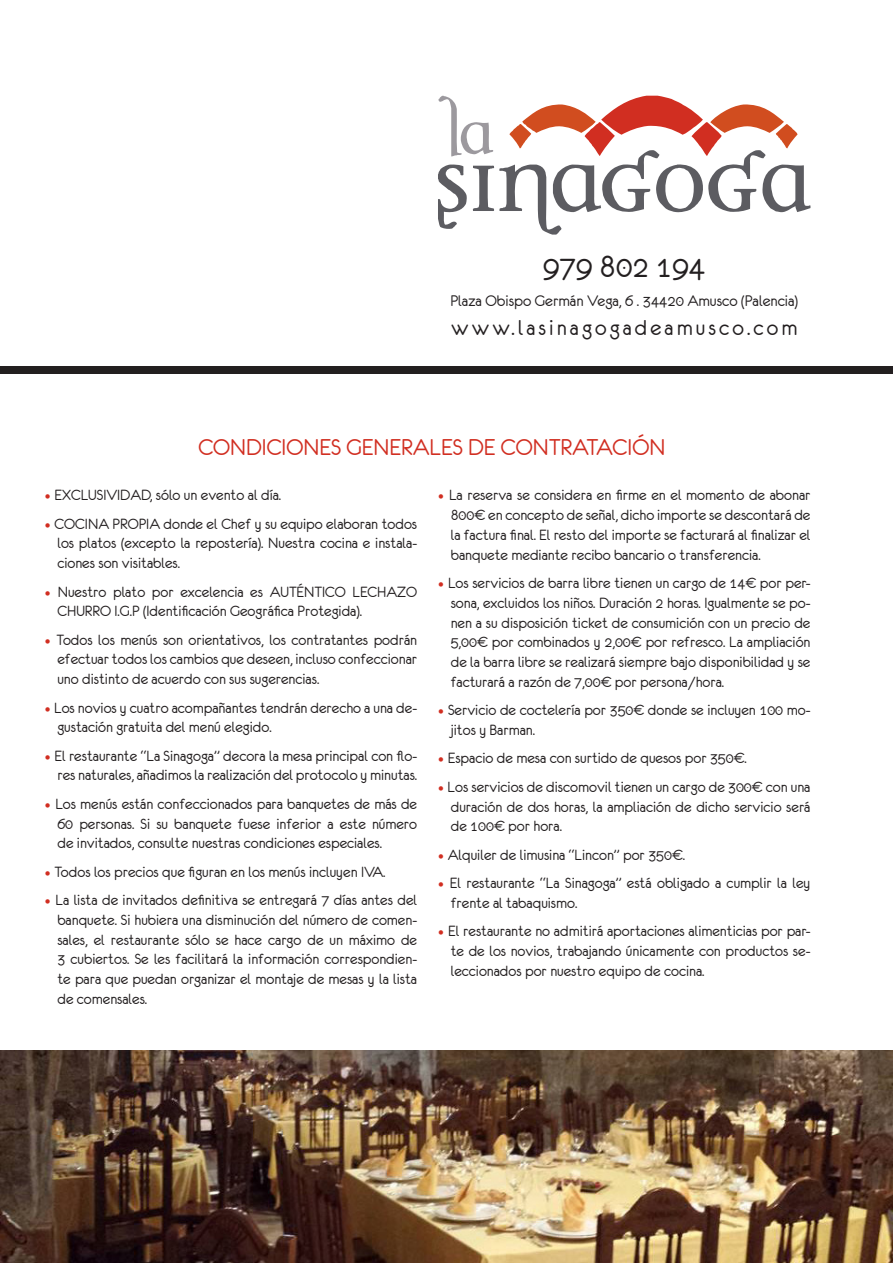
<style>
.page{position:relative;width:893px;height:1263px;background:#fff}
.page>*{position:absolute;margin:0;border:0;box-sizing:border-box;transform-origin:0 0}
.t1{font:34.2px "Eurofurenceregular";color:#231f20}
.t2{font:25.5px "Eurofurenceregular";color:#d12e21}
.t3{font:24px "Eurofurenceregular";letter-spacing:.13em;color:#231f20}
.t4{font:17.1px "Eurofurenceregular";color:#231f20}
.t5{font:16.5px/19.8px "Eurofurenceregular";color:#231f20;text-align:justify}
.s1{font-family:"Minion Pro";color:#d12e21}
</style>
<div class="page">
<img style="left:0;top:1050px;width:893px;height:213px">
<div style="left:0;top:366px;width:893px;height:8px;background:#231f20"></div>
<svg style="left:438px;top:96px;width:372px;height:139px"></svg>
<p class="t1" style="left:543px;top:250px;width:163px">979 802 194</p>
<p class="t4" style="left:450px;top:292px;width:349px">Plaza Obispo Germán Vega, 6 . 34420 Amusco (Palencia)</p>
<p class="t3" style="left:451px;top:316px;width:348px">www.lasinagogadeamusco.com</p>
<p class="t2" style="left:198px;top:434px;width:468px">CONDICIONES GENERALES DE CONTRATACIÓN</p>
<p class="t5" style="left:45px;top:485px;width:238px"><span class="s1">•</span> EXCLUSIVIDAD, sólo un evento al día.</p>
<p class="t5" style="left:57px;top:514px;width:361px;text-indent:-13px"><span class="s1">•</span> COCINA PROPIA donde el Chef y su equipo elaboran todos los platos (excepto la repostería). Nuestra cocina e instala&shy;ciones son visitables.</p>
<p class="t5" style="left:57px;top:581px;width:361px;text-indent:-13px"><span class="s1">•</span> Nuestro plato por excelencia es AUTÉNTICO LECHAZO<br>CHURRO I.G.P (Identificación Geográfica Protegida).</p>
<p class="t5" style="left:57px;top:630px;width:361px;text-indent:-13px"><span class="s1">•</span> Todos los menús son orientativos, los contratantes podrán efectuar todos los cambios que deseen, incluso confeccionar uno distinto de acuerdo con sus sugerencias.</p>
<p class="t5" style="left:57px;top:697px;width:361px;text-indent:-13px"><span class="s1">•</span> Los novios y cuatro acompañantes tendrán derecho a una de&shy;gustación gratuita del menú elegido.</p>
<p class="t5" style="left:45px;top:746px;width:374px;text-align:right"><span class="s1">•</span> El restaurante “La Sinagoga” decora la mesa principal con flo&shy;res naturales, añadimos la realización del protocolo y minutas.</p>
<p class="t5" style="left:57px;top:794px;width:361px;text-indent:-13px"><span class="s1">•</span> Los menús están confeccionados para banquetes de más de 60 personas. Si su banquete fuese inferior a este número de invitados, consulte nuestras condiciones especiales.</p>
<p class="t5" style="left:45px;top:862px;width:342px"><span class="s1">•</span> Todos los precios que figuran en los menús incluyen IVA.</p>
<p class="t5" style="left:57px;top:890px;width:361px;text-indent:-13px"><span class="s1">•</span> La lista de invitados definitiva se entregará 7 días antes del banquete. Si hubiera una disminución del número de comen&shy;sales, el restaurante sólo se hace cargo de un máximo de 3 cubiertos. Se les facilitará la información correspondien&shy;te para que puedan organizar el montaje de mesas y la lista de comensales.</p>
<p class="t5" style="left:451px;top:485px;width:361px;text-indent:-13px"><span class="s1">•</span> La reserva se considera en firme en el momento de abonar 800€ en concepto de señal, dicho importe se descontará de la factura final. El resto del importe se facturará al finalizar el banquete mediante recibo bancario o transferencia.</p>
<p class="t5" style="left:451px;top:573px;width:361px;text-indent:-13px"><span class="s1">•</span> Los servicios de barra libre tienen un cargo de 14€ por per&shy;sona, excluidos los niños. Duración 2 horas. Igualmente se po&shy;nen a su disposición ticket de consumición con un precio de 5,00€ por combinados y 2,00€ por refresco. La ampliación de la barra libre se realizará siempre bajo disponibilidad y se facturará a razón de 7,00€ por persona/hora.</p>
<p class="t5" style="left:451px;top:700px;width:361px;text-indent:-13px"><span class="s1">•</span> Servicio de coctelería por 350€ donde se incluyen 100 mo&shy;jitos y Barman.</p>
<p class="t5" style="left:438px;top:748px;width:310px"><span class="s1">•</span> Espacio de mesa con surtido de quesos por 350€.</p>
<p class="t5" style="left:451px;top:777px;width:361px;text-indent:-13px"><span class="s1">•</span> Los servicios de discomovil tienen un cargo de 300€ con una duración de dos horas, la ampliación de dicho servicio será de 100€ por hora.</p>
<p class="t5" style="left:438px;top:845px;width:249px"><span class="s1">•</span> Alquiler de limusina “Lincon” por 350€.</p>
<p class="t5" style="left:451px;top:873px;width:361px;text-indent:-13px"><span class="s1">•</span> El restaurante “La Sinagoga” está obligado a cumplir la ley frente al tabaquismo.</p>
<p class="t5" style="left:451px;top:921px;width:361px;text-indent:-13px"><span class="s1">•</span> El restaurante no admitirá aportaciones alimenticias por par&shy;te de los novios, trabajando únicamente con productos se&shy;leccionados por nuestro equipo de cocina.</p>
</div>
